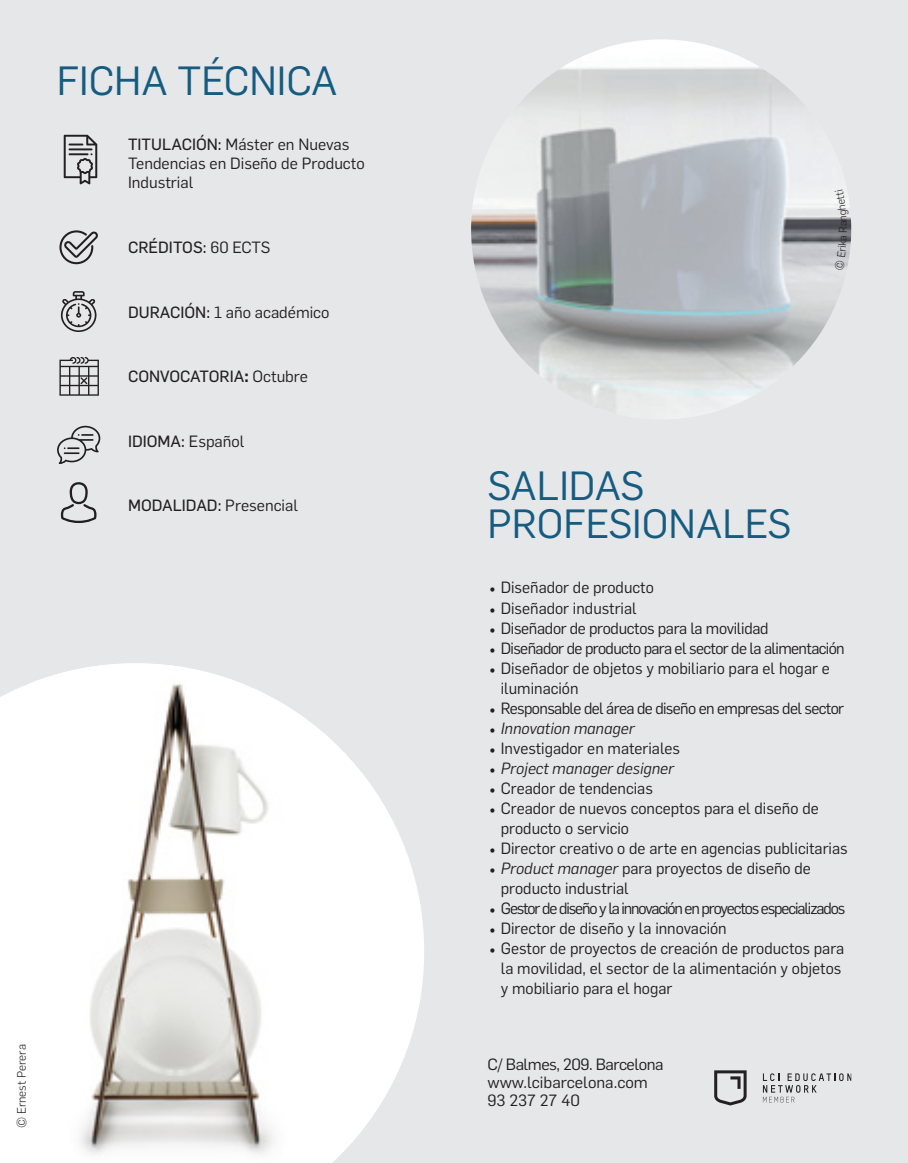
<style>
.page{position:relative;width:908px;height:1163px;background:#fff}
.page>*{position:absolute;margin:0;border:0;box-sizing:border-box;transform-origin:0 0}
.t1{font:40px "Flama";color:#165b80}
.t2{font:16px/20px "Flama";color:#231f20}
.t3{font:16px "Flama";letter-spacing:-.04em;color:#231f20}
.t4{font:16px "Flama Basic";color:#231f20}
.t5{font:16px "Flama";letter-spacing:-.07em;color:#231f20}
.t6{font:italic 16px "Flama";color:#231f20}
.t7{font:16px "Flama";letter-spacing:-.02em;color:#231f20}
.t8{font:16px "Flama";letter-spacing:-.03em;color:#231f20}
.t9{font:300 12px "Flama";color:#231f20}
.s1{font-family:"Flama Basic"}
.s2{font-family:"Flama"}
.s3{font-family:"Flama";font-weight:600}
.s4{font-family:"Minion Pro"}
.s5{font-family:"Minion Pro";font-style:normal}
.s6{font-style:italic}
</style>
<div class="page">
<div style="left:0;top:0;width:907px;height:1162px;background:#e6e7e9"></div>
<svg style="left:64px;top:135px;width:33px;height:49px"></svg>
<svg style="left:59px;top:357px;width:40px;height:38px"></svg>
<svg style="left:57px;top:426px;width:43px;height:38px"></svg>
<svg style="left:61px;top:291px;width:35px;height:41px"></svg>
<svg style="left:61px;top:482px;width:35px;height:41px"></svg>
<svg style="left:59px;top:230px;width:39px;height:34px"></svg>
<svg style="left:714px;top:1070px;width:32px;height:35px"></svg>
<svg style="left:762px;top:1073px;width:88px;height:29px"></svg>
<img style="left:471px;top:39px;width:379px;height:380px;border-radius:190px">
<svg style="left:0;top:682px;width:424px;height:480px;fill:#fff"></svg>
<img style="left:33px;top:663px;width:298px;height:499px">
<svg style="left:834px;top:190px;width:14px;height:80px"></svg>
<p class="t1" style="left:57px;top:53px;width:282px">FICHA TÉCNICA</p>
<p class="t2" style="left:128px;top:134px;width:238px;line-height:19.2px"><span class="s1">TITULACIÓN:</span> Máster en Nuevas<br>Tendencias en Diseño de Producto<br>Industrial</p>
<p class="t4" style="left:128px;top:236px;width:144px">CRÉDITOS: <span class="s2">60 ECTS</span></p>
<p class="t2" style="left:128px;top:301px;width:203px"><span class="s1">DURACIÓN:</span> 1 año académico</p>
<p class="t4" style="left:128px;top:365px;width:181px">CONVOCATORIA<span class="s3">:</span> <span class="s2">Octubre</span></p>
<p class="t4" style="left:128px;top:430px;width:118px">IDIOMA: <span class="s2">Español</span></p>
<p class="t4" style="left:128px;top:494px;width:171px">MODALIDAD: <span class="s2">Presencial</span></p>
<p class="t9" style="left:13px;top:1128px;width:85px;rotate:-90deg">© Ernest Perera</p>
<p class="t1" style="left:487px;top:458px;width:158px">SALIDAS</p>
<p class="t1" style="left:487px;top:496px;width:305px">PROFESIONALES</p>
<p class="t2" style="left:489px;top:576px;width:166px"><span class="s4">•</span> Diseñador de producto</p>
<p class="t2" style="left:489px;top:596px;width:149px"><span class="s4">•</span> Diseñador industrial</p>
<p class="t7" style="left:489px;top:616px;width:280px"><span class="s4">•</span> Diseñador de productos para la movilidad</p>
<p class="t3" style="left:489px;top:636px;width:356px"><span class="s4">•</span> Diseñador de producto para el sector de la alimentación</p>
<p class="t2" style="left:500px;top:656px;width:330px;text-indent:-11px"><span class="s4">•</span> Diseñador de objetos y mobiliario para el hogar e iluminación</p>
<p class="t3" style="left:489px;top:696px;width:356px"><span class="s4">•</span> Responsable del área de diseño en empresas del sector</p>
<p class="t6" style="left:489px;top:717px;width:147px"><span class="s5">•</span> Innovation manager</p>
<p class="t2" style="left:489px;top:736px;width:192px"><span class="s4">•</span> Investigador en materiales</p>
<p class="t6" style="left:489px;top:757px;width:186px"><span class="s5">•</span> Project manager designer</p>
<p class="t2" style="left:489px;top:776px;width:165px"><span class="s4">•</span> Creador de tendencias</p>
<p class="t2" style="left:500px;top:796px;width:319px;text-indent:-11px"><span class="s4">•</span> Creador de nuevos conceptos para el diseño de producto o servicio</p>
<p class="t2" style="left:489px;top:836px;width:359px"><span class="s4">•</span> Director creativo o de arte en agencias publicitarias</p>
<p class="t2" style="left:500px;top:856px;width:311px;text-indent:-11px"><span class="s4">•</span> <span class="s6">Product manager</span> para proyectos de diseño de producto industrial</p>
<p class="t5" style="left:489px;top:896px;width:357px"><span class="s4">•</span> Gestor de diseño y la innovación en proyectos especializados</p>
<p class="t2" style="left:489px;top:916px;width:239px"><span class="s4">•</span> Director de diseño y la innovación</p>
<p class="t2" style="left:500px;top:936px;width:344px;text-indent:-11px"><span class="s4">•</span> Gestor de proyectos de creación de productos para la movilidad, el sector de la alimentación y objetos y mobiliario para el hogar</p>
<p class="t8" style="left:487px;top:1053px;width:177px">C/ Balmes, 209. Barcelona</p>
<p class="t2" style="left:487px;top:1071px;width:162px">www.lcibarcelona.com</p>
<p class="t2" style="left:487px;top:1089px;width:94px">93 237 27 40</p>
</div>
